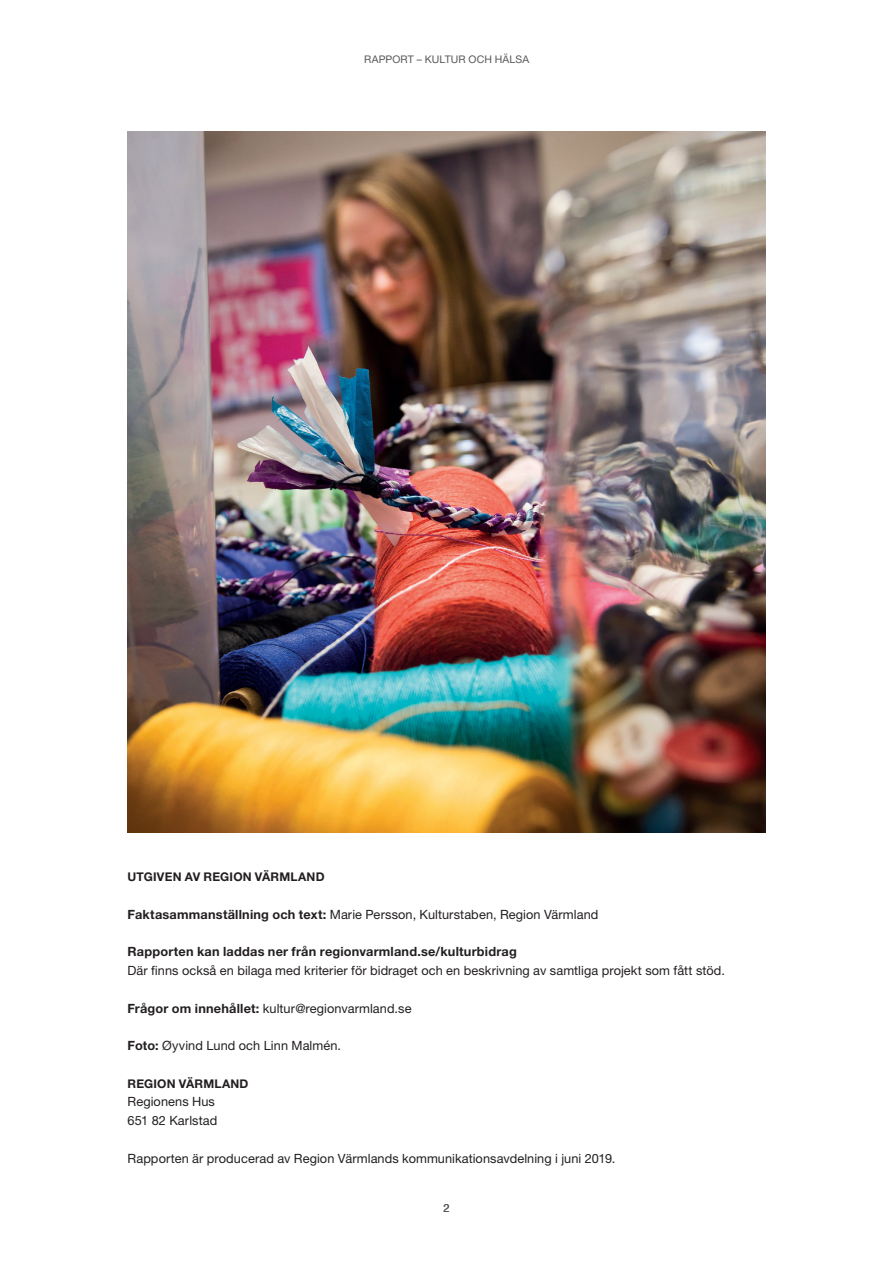
<style>
.page{position:relative;width:893px;height:1263px;background:#fff}
.page>*{position:absolute;margin:0;border:0;box-sizing:border-box;transform-origin:0 0}
.t1{font:12.75px/18.8px "Helvetica Neue LT Pro";letter-spacing:.005em;color:#231f20}
.t2{font:700 12.75px "Helvetica Neue LT Pro";letter-spacing:.015em;color:#231f20}
.t3{font:700 12px "Helvetica Neue LT Pro";letter-spacing:.015em;color:#231f20}
.t4{font:11.25px "Helvetica Neue LT Pro";color:#57585a}
.t5{font:10.5px "Helvetica Neue LT Pro";letter-spacing:.01em;color:#57585a}
.s1{font-weight:700}
</style>
<div class="page">
<img style="left:128px;top:131px;width:637px;height:702px">
<p class="t5" style="left:364px;top:53px;width:167px">RAPPORT – KULTUR OCH HÄLSA</p>
<p class="t3" style="left:128px;top:870px;width:198px">UTGIVEN AV REGION VÄRMLAND</p>
<p class="t1" style="left:128px;top:905px;width:472px"><span class="s1">Faktasammanställning och text:</span> Marie Persson, Kulturstaben, Region Värmland</p>
<p class="t2" style="left:128px;top:944px;width:391px">Rapporten kan laddas ner från regionvarmland.se/kulturbidrag</p>
<p class="t1" style="left:128px;top:961px;width:599px">Där finns också en bilaga med kriterier för bidraget och en beskrivning av samtliga projekt som fått stöd.</p>
<p class="t1" style="left:128px;top:998px;width:285px"><span class="s1">Frågor om innehållet:</span> kultur@regionvarmland.se</p>
<p class="t1" style="left:128px;top:1036px;width:215px"><span class="s1">Foto:</span> Øyvind Lund och Linn Malmén.</p>
<p class="t3" style="left:128px;top:1076px;width:122px">REGION VÄRMLAND</p>
<p class="t1" style="left:128px;top:1092px;width:91px">Regionens Hus<br>651 82 Karlstad</p>
<p class="t1" style="left:128px;top:1148px;width:489px">Rapporten är producerad av Region Värmlands kommunikationsavdelning i juni 2019.</p>
<p class="t4" style="left:443px;top:1201px;width:8px">2</p>
</div>
